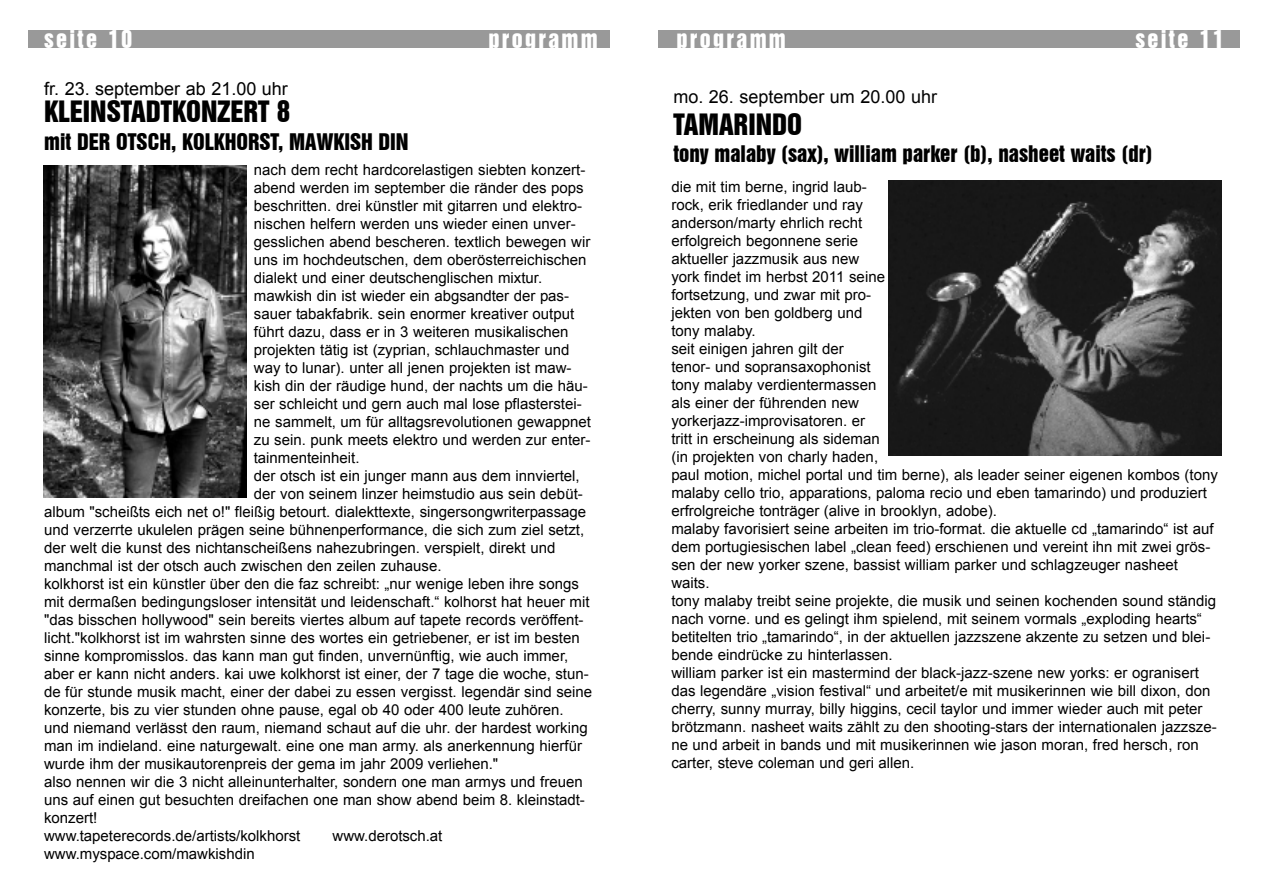
<style>
.page{position:relative;width:1263px;height:893px;background:#fff}
.page>*{position:absolute;margin:0;border:0;box-sizing:border-box;transform-origin:0 0}
.t1{font:27px "Swiss 921 BT Regular A";color:#000}
.t2{font:22.5px "Swiss 921 BT Regular A";letter-spacing:.1em;color:#fff}
.t3{font:21px "Swiss 921 BT Regular A";color:#000}
.t4{font:18px "Arial";color:#000}
.t5{font:15px/18px "Arial";color:#000}
</style>
<div class="page">
<div style="left:28px;top:31px;width:582px;height:17px;background:#999"></div>
<div style="left:659px;top:31px;width:581px;height:17px;background:#999"></div>
<img style="left:889px;top:180px;width:332px;height:275px">
<img style="left:44px;top:165px;width:202px;height:332px">
<h2 class="t2" style="left:44px;top:24px;width:90px">seite 10</h2>
<h2 class="t2" style="left:489px;top:24px;width:111px">programm</h2>
<h2 class="t2" style="left:677px;top:25px;width:111px">programm</h2>
<h2 class="t2" style="left:1136px;top:24px;width:90px">seite 11</h2>
<p class="t4" style="left:673px;top:87px;width:265px">mo. 26. september um 20.00 uhr</p>
<h1 class="t1" style="left:673px;top:107px;width:130px">TAMARINDO</h1>
<h3 class="t3" style="left:673px;top:140px;width:481px">tony malaby (sax), william parker (b), nasheet waits (dr)</h3>
<p class="t5" style="left:671px;top:178px;width:548px">die mit tim berne, ingrid laub-<br>rock, erik friedlander und ray<br>anderson/marty ehrlich recht<br>erfolgreich begonnene serie<br>aktueller jazzmusik aus new<br>york findet im herbst 2011 seine<br>fortsetzung, und zwar mit pro-<br>jekten von ben goldberg und<br>tony malaby.<br>seit einigen jahren gilt der<br>tenor- und sopransaxophonist<br>tony malaby verdientermassen<br>als einer der führenden new<br>yorkerjazz-improvisatoren. er<br>tritt in erscheinung als sideman<br>(in projekten von charly haden,<br>paul motion, michel portal und tim berne), als leader seiner eigenen kombos (tony malaby cello trio, apparations, paloma recio und eben tamarindo) und produziert erfrolgreiche tonträger (alive in brooklyn, adobe).<br>malaby favorisiert seine arbeiten im trio-format. die aktuelle cd „tamarindo“ ist auf dem portugiesischen label „clean feed) erschienen und vereint ihn mit zwei grös&shy;sen der new yorker szene, bassist william parker und schlagzeuger nasheet waits.<br>tony malaby treibt seine projekte, die musik und seinen kochenden sound ständig nach vorne. und es gelingt ihm spielend, mit seinem vormals „exploding hearts“ betitelten trio „tamarindo“, in der aktuellen jazzszene akzente zu setzen und blei&shy;bende eindrücke zu hinterlassen.<br>william parker ist ein mastermind der black-jazz-szene new yorks: er ogranisert das legendäre „vision festival“ und arbeitet/e mit musikerinnen wie bill dixon, don cherry, sunny murray, billy higgins, cecil taylor und immer wieder auch mit peter brötzmann. nasheet waits zählt zu den shooting-stars der internationalen jazzsze&shy;ne und arbeit in bands und mit musikerinnen wie jason moran, fred hersch, ron carter, steve coleman und geri allen.</p>
<p class="t4" style="left:44px;top:78px;width:245px">fr. 23. september ab 21.00 uhr</p>
<h1 class="t1" style="left:44px;top:93px;width:248px">KLEINSTADTKONZERT 8</h1>
<h3 class="t3" style="left:44px;top:128px;width:366px">mit DER OTSCH, KOLKHORST, MAWKISH DIN</h3>
<p class="t5" style="left:254px;top:161px;width:333px">nach dem recht hardcorelastigen siebten konzert-</p>
<p class="t5" style="left:254px;top:179px;width:331px">abend werden im september die ränder des pops</p>
<p class="t5" style="left:254px;top:197px;width:330px">beschritten. drei künstler mit gitarren und elektro-</p>
<p class="t5" style="left:254px;top:215px;width:323px">nischen helfern werden uns wieder einen unver-</p>
<p class="t5" style="left:254px;top:233px;width:338px">gesslichen abend bescheren. textlich bewegen wir</p>
<p class="t5" style="left:254px;top:251px;width:334px">uns im hochdeutschen, dem oberösterreichischen</p>
<p class="t5" style="left:254px;top:269px;width:290px">dialekt und einer deutschenglischen mixtur.</p>
<p class="t5" style="left:254px;top:287px;width:317px">mawkish din ist wieder ein abgsandter der pas-</p>
<p class="t5" style="left:254px;top:305px;width:322px">sauer tabakfabrik. sein enormer kreativer output</p>
<p class="t5" style="left:254px;top:323px;width:316px">führt dazu, dass er in 3 weiteren musikalischen</p>
<p class="t5" style="left:254px;top:341px;width:317px">projekten tätig ist (zyprian, schlauchmaster und</p>
<p class="t5" style="left:254px;top:359px;width:319px">way to lunar). unter all jenen projekten ist maw-</p>
<p class="t5" style="left:254px;top:377px;width:335px">kish din der räudige hund, der nachts um die häu-</p>
<p class="t5" style="left:254px;top:395px;width:329px">ser schleicht und gern auch mal lose pflasterstei-</p>
<p class="t5" style="left:254px;top:413px;width:339px">ne sammelt, um für alltagsrevolutionen gewappnet</p>
<p class="t5" style="left:254px;top:431px;width:338px">zu sein. punk meets elektro und werden zur enter-</p>
<p class="t5" style="left:254px;top:449px;width:107px">tainmenteinheit.</p>
<p class="t5" style="left:254px;top:467px;width:327px">der otsch ist ein junger mann aus dem innviertel,</p>
<p class="t5" style="left:254px;top:485px;width:330px">der von seinem linzer heimstudio aus sein debüt-</p>
<p class="t5" style="left:44px;top:503px;width:544px">album "scheißts eich net o!" fleißig betourt. dialekttexte, singersongwriterpassage</p>
<p class="t5" style="left:44px;top:521px;width:542px">und verzerrte ukulelen prägen seine bühnenperformance, die sich zum ziel setzt,</p>
<p class="t5" style="left:44px;top:539px;width:513px">der welt die kunst des nichtanscheißens nahezubringen. verspielt, direkt und</p>
<p class="t5" style="left:44px;top:557px;width:399px">manchmal ist der otsch auch zwischen den zeilen zuhause.</p>
<p class="t5" style="left:44px;top:575px;width:536px">kolkhorst ist ein künstler über den die faz schreibt: „nur wenige leben ihre songs</p>
<p class="t5" style="left:44px;top:593px;width:547px">mit dermaßen bedingungsloser intensität und leidenschaft.“ kolhorst hat heuer mit</p>
<p class="t5" style="left:44px;top:611px;width:541px">"das bisschen hollywood" sein bereits viertes album auf tapete records veröffent-</p>
<p class="t5" style="left:44px;top:629px;width:537px">licht."kolkhorst ist im wahrsten sinne des wortes ein getriebener, er ist im besten</p>
<p class="t5" style="left:44px;top:647px;width:526px">sinne kompromisslos. das kann man gut finden, unvernünftig, wie auch immer,</p>
<p class="t5" style="left:44px;top:665px;width:546px">aber er kann nicht anders. kai uwe kolkhorst ist einer, der 7 tage die woche, stun-</p>
<p class="t5" style="left:44px;top:683px;width:550px">de für stunde musik macht, einer der dabei zu essen vergisst. legendär sind seine</p>
<p class="t5" style="left:44px;top:701px;width:521px">konzerte, bis zu vier stunden ohne pause, egal ob 40 oder 400 leute zuhören.</p>
<p class="t5" style="left:44px;top:719px;width:545px">und niemand verlässt den raum, niemand schaut auf die uhr. der hardest working</p>
<p class="t5" style="left:44px;top:737px;width:539px">man im indieland. eine naturgewalt. eine one man army. als anerkennung hierfür</p>
<p class="t5" style="left:44px;top:755px;width:456px">wurde ihm der musikautorenpreis der gema im jahr 2009 verliehen."</p>
<p class="t5" style="left:44px;top:773px;width:540px">also nennen wir die 3 nicht alleinunterhalter, sondern one man armys und freuen</p>
<p class="t5" style="left:44px;top:791px;width:542px">uns auf einen gut besuchten dreifachen one man show abend beim 8. kleinstadt-</p>
<p class="t5" style="left:44px;top:809px;width:55px">konzert!</p>
<p class="t5" style="left:44px;top:827px;width:258px">www.tapeterecords.de/artists/kolkhorst</p>
<p class="t5" style="left:332px;top:827px;width:111px">www.derotsch.at</p>
<p class="t5" style="left:44px;top:845px;width:212px">www.myspace.com/mawkishdin</p>
</div>
